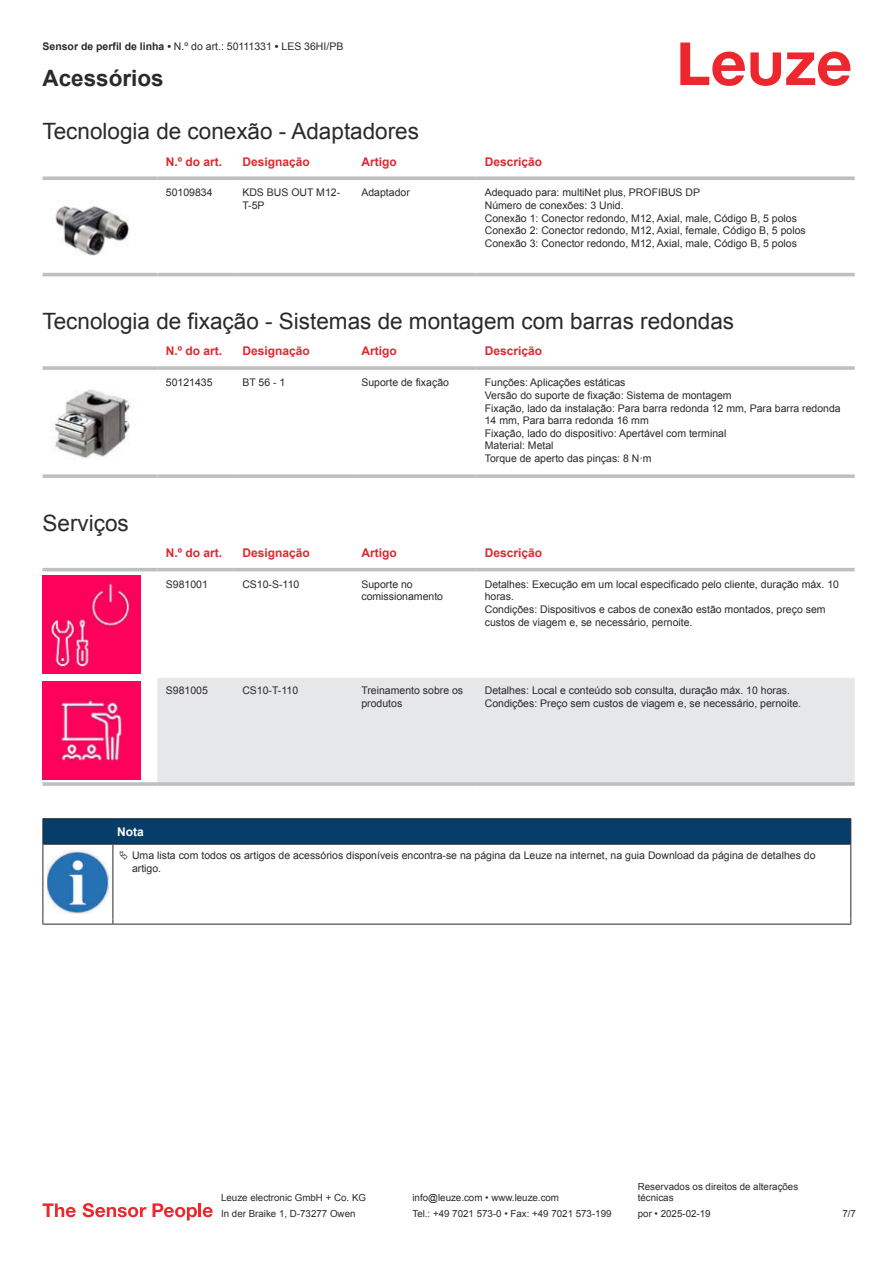
<style>
.page{position:relative;width:893px;height:1263px;background:#fff}
.page>*{position:absolute;margin:0;border:0;box-sizing:border-box;transform-origin:0 0}
.t1{font:22.5px "Arial";color:#2b292a}
.t2{font:700 22.5px "Arial";color:#2b292a}
.t3{font:700 12px "Arial";color:#db2a30}
.t4{font:700 12px "Arial";color:#fff}
.t5{font:10.5px/12.6px "Arial";color:#2b292a}
.t6{font:9.75px/11.7px "Arial";color:#2b292a}
.s1{font-weight:700}
</style>
<div class="page">
<svg style="left:680px;top:43px;width:170px;height:43px"></svg>
<svg style="left:43px;top:272px;width:812px;height:5px;fill:#efeff0"></svg>
<svg style="left:43px;top:176px;width:114px;height:4px"></svg>
<svg style="left:157px;top:176px;width:77px;height:4px"></svg>
<svg style="left:234px;top:176px;width:119px;height:4px"></svg>
<svg style="left:353px;top:176px;width:123px;height:4px"></svg>
<svg style="left:476px;top:176px;width:379px;height:4px;background:#c4c6c8"></svg>
<hr style="left:43px;top:273px;width:114px;height:3px;background:#bdbfc1">
<hr style="left:157px;top:273px;width:77px;height:3px;background:#bdbfc1">
<hr style="left:234px;top:273px;width:119px;height:3px;background:#bdbfc1">
<hr style="left:353px;top:273px;width:123px;height:3px;background:#bdbfc1">
<hr style="left:476px;top:273px;width:379px;height:3px;background:#bdbfc1">
<img style="left:55px;top:203px;width:74px;height:53px">
<svg style="left:43px;top:366px;width:114px;height:4px"></svg>
<hr style="left:157px;top:366px;width:77px;height:4px;background:#c6c7c9">
<svg style="left:234px;top:366px;width:119px;height:4px"></svg>
<svg style="left:353px;top:366px;width:123px;height:4px"></svg>
<hr style="left:476px;top:366px;width:379px;height:4px;background:#c6c7c9">
<svg style="left:43px;top:474px;width:114px;height:4px"></svg>
<svg style="left:157px;top:474px;width:77px;height:4px"></svg>
<svg style="left:234px;top:474px;width:119px;height:4px"></svg>
<svg style="left:353px;top:474px;width:123px;height:4px"></svg>
<svg style="left:476px;top:474px;width:379px;height:4px;background:#c3c5c7"></svg>
<img style="left:50px;top:389px;width:81px;height:69px">
<svg style="left:43px;top:567px;width:812px;height:213px"></svg>
<div style="left:157px;top:678px;width:698px;height:104px;background:#e6e7e9"></div>
<hr style="left:43px;top:568px;width:114px;height:3px;background:#bdbfc1">
<hr style="left:157px;top:568px;width:77px;height:3px;background:#bdbfc1">
<hr style="left:234px;top:568px;width:119px;height:3px;background:#bdbfc1">
<hr style="left:353px;top:568px;width:123px;height:3px;background:#bdbfc1">
<hr style="left:476px;top:568px;width:379px;height:3px;background:#bdbfc1">
<svg style="left:43px;top:782px;width:114px;height:4px"></svg>
<hr style="left:157px;top:782px;width:77px;height:4px;background:#c6c8ca">
<hr style="left:234px;top:782px;width:119px;height:4px;background:#bdbfc1">
<hr style="left:353px;top:782px;width:123px;height:4px;background:#bdbfc1">
<hr style="left:476px;top:782px;width:379px;height:4px;background:#c6c8ca">
<img style="left:43px;top:576px;width:97px;height:97px">
<img style="left:43px;top:682px;width:97px;height:98px">
<svg style="left:44px;top:845px;width:806px;height:79px"></svg>
<hr style="left:43px;top:818px;width:70px;height:1px;background:#2b292a">
<hr style="left:43px;top:844px;width:70px;height:1px;background:#2b292a">
<hr style="left:113px;top:818px;width:738px;height:1px;background:#2b292a">
<svg style="left:43px;top:819px;width:808px;height:25px;background:#063c67"></svg>
<hr style="left:113px;top:844px;width:738px;height:1px;background:#2b292a">
<hr style="left:43px;top:845px;width:1px;height:75px;background:#2b292a">
<hr style="left:113px;top:845px;width:1px;height:75px;background:#2b292a">
<hr style="left:850px;top:845px;width:1px;height:75px;background:#2b292a">
<hr style="left:43px;top:924px;width:70px;height:1px;background:#2b292a">
<hr style="left:113px;top:924px;width:738px;height:1px;background:#2b292a">
<img style="left:47px;top:851px;width:61px;height:62px">
<div style="left:115px;top:845px;width:734px;height:33px;background:#fff"></div>
<svg style="left:43px;top:1203px;width:33px;height:14px"></svg>
<svg style="left:83px;top:1203px;width:63px;height:14px"></svg>
<svg style="left:153px;top:1203px;width:44px;height:17px"></svg>
<hr style="left:198px;top:1203px;width:3px;height:14px;background:#ed272d">
<svg style="left:203px;top:1207px;width:10px;height:10px"></svg>
<p class="t5" style="left:43px;top:41px;width:302px"><span class="s1">Sensor de perfil de linha •</span> N.º do art.: 50111331 <span class="s1">•</span> LES 36HI/PB</p>
<h1 class="t2" style="left:43px;top:70px;width:123px">Acessórios</h1>
<h1 class="t1" style="left:43px;top:123px;width:378px">Tecnologia de conexão - Adaptadores</h1>
<p class="t3" style="left:166px;top:157px;width:58px">N.º do art.</p>
<p class="t3" style="left:242px;top:157px;width:69px">Designação</p>
<p class="t3" style="left:361px;top:157px;width:37px">Artigo</p>
<p class="t3" style="left:485px;top:157px;width:59px">Descrição</p>
<p class="t5" style="left:166px;top:187px;width:48px">50109834</p>
<p class="t5" style="left:242px;top:187px;width:99px">KDS BUS OUT M12-<br>T-5P</p>
<p class="t5" style="left:361px;top:187px;width:50px">Adaptador</p>
<p class="t5" style="left:485px;top:187px;width:323px">Adequado para: multiNet plus, PROFIBUS DP<br>Número de conexões: 3 Unid.<br>Conexão 1: Conector redondo, M12, Axial, male, Código B, 5 polos Conexão 2: Conector redondo, M12, Axial, female, Código B, 5 polos Conexão 3: Conector redondo, M12, Axial, male, Código B, 5 polos</p>
<h1 class="t1" style="left:43px;top:313px;width:693px">Tecnologia de fixação - Sistemas de montagem com barras redondas</h1>
<p class="t3" style="left:166px;top:347px;width:58px">N.º do art.</p>
<p class="t3" style="left:242px;top:347px;width:69px">Designação</p>
<p class="t3" style="left:361px;top:347px;width:37px">Artigo</p>
<p class="t3" style="left:485px;top:347px;width:59px">Descrição</p>
<p class="t5" style="left:166px;top:377px;width:48px">50121435</p>
<p class="t5" style="left:242px;top:377px;width:44px">BT 56 - 1</p>
<p class="t5" style="left:361px;top:377px;width:89px">Suporte de fixação</p>
<p class="t5" style="left:485px;top:377px;width:358px">Funções: Aplicações estáticas<br>Versão do suporte de fixação: Sistema de montagem<br>Fixação, lado da instalação: Para barra redonda 12 mm, Para barra redonda 14 mm, Para barra redonda 16 mm<br>Fixação, lado do dispositivo: Apertável com terminal<br>Material: Metal<br>Torque de aperto das pinças: 8 N·m</p>
<h1 class="t1" style="left:43px;top:514px;width:88px">Serviços</h1>
<p class="t3" style="left:166px;top:548px;width:58px">N.º do art.</p>
<p class="t3" style="left:242px;top:548px;width:69px">Designação</p>
<p class="t3" style="left:361px;top:548px;width:37px">Artigo</p>
<p class="t3" style="left:485px;top:548px;width:59px">Descrição</p>
<p class="t5" style="left:166px;top:579px;width:44px">S981001</p>
<p class="t5" style="left:242px;top:579px;width:58px">CS10-S-110</p>
<p class="t5" style="left:361px;top:579px;width:83px">Suporte no comissionamento</p>
<p class="t5" style="left:485px;top:579px;width:356px">Detalhes: Execução em um local especificado pelo cliente, duração máx. 10 horas.<br>Condições: Dispositivos e cabos de conexão estão montados, preço sem custos de viagem e, se necessário, pernoite.</p>
<p class="t5" style="left:166px;top:685px;width:44px">S981005</p>
<p class="t5" style="left:242px;top:685px;width:57px">CS10-T-110</p>
<p class="t5" style="left:361px;top:685px;width:103px">Treinamento sobre os produtos</p>
<p class="t5" style="left:485px;top:685px;width:318px">Detalhes: Local e conteúdo sob consulta, duração máx. 10 horas.<br>Condições: Preço sem custos de viagem e, se necessário, pernoite.</p>
<p class="t4" style="left:117px;top:827px;width:28px">Nota</p>
<p class="t5" style="left:132px;top:850px;width:685px">Uma lista com todos os artigos de acessórios disponíveis encontra-se na página da Leuze na internet, na guia Download da página de detalhes do artigo.</p>
<p class="t6" style="left:221px;top:1193px;width:146px">Leuze electronic GmbH + Co. KG</p>
<p class="t6" style="left:412px;top:1193px;width:148px">info@leuze.com • www.leuze.com</p>
<p class="t6" style="left:638px;top:1181px;width:162px">Reservados os direitos de alterações técnicas</p>
<p class="t6" style="left:221px;top:1209px;width:136px">In der Braike 1, D-73277 Owen</p>
<p class="t6" style="left:412px;top:1209px;width:201px">Tel.: +49 7021 573-0 • Fax: +49 7021 573-199</p>
<p class="t6" style="left:638px;top:1209px;width:74px">por • 2025-02-19</p>
<p class="t6" style="left:842px;top:1209px;width:15px">7 /7</p>
</div>
